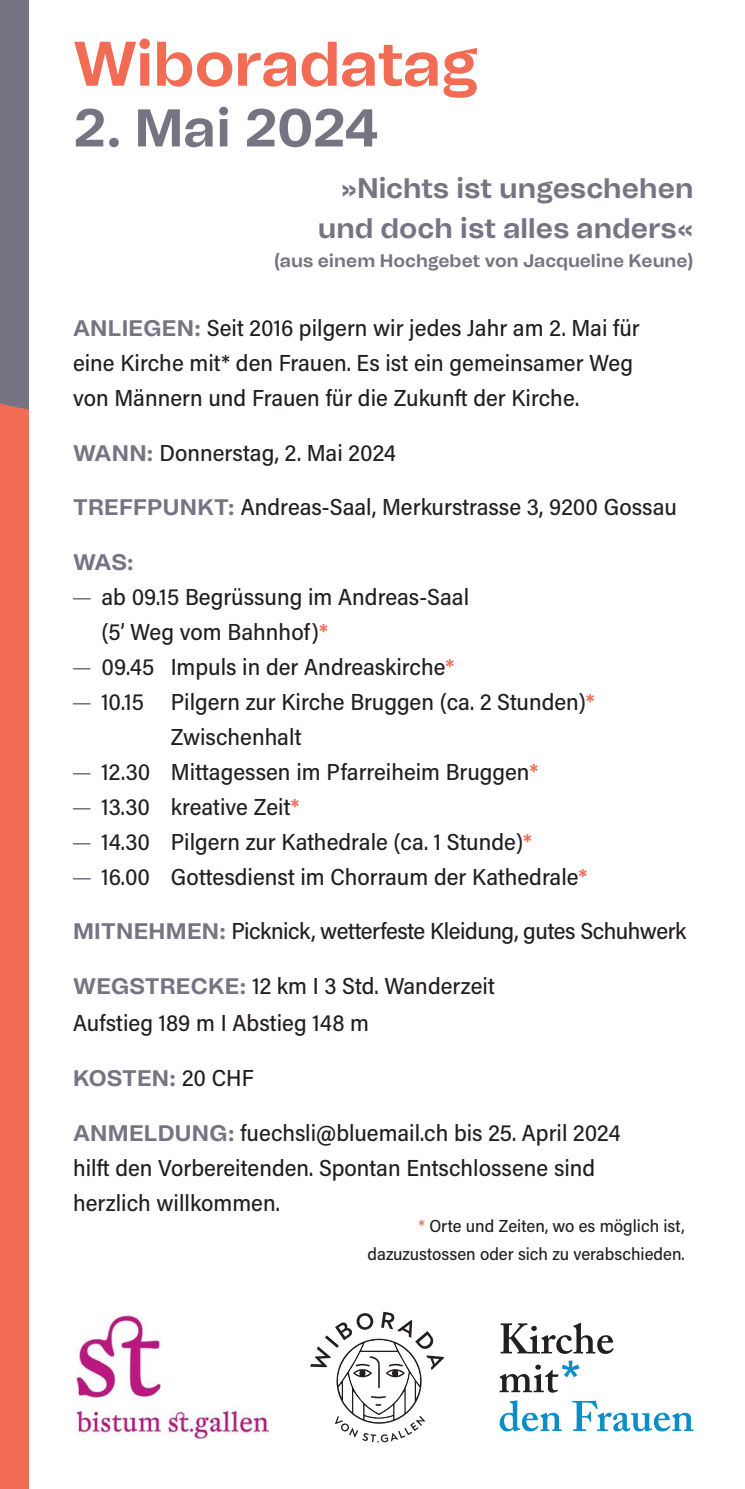
<style>
.page{position:relative;width:745px;height:1489px;background:#fff}
.page>*{position:absolute;margin:0;border:0;box-sizing:border-box;transform-origin:0 0}
.t1{font:700 62.75px "Tomato Grotesk";letter-spacing:-.015em;color:#f26b54}
.t2{font:700 53px "Tomato Grotesk";letter-spacing:-.02em;color:#787382}
.t3{font:700 28.25px/40.5px "Tomato Grotesk";color:#787382;text-align:right}
.t4{font:500 23.25px/35px "Acumin Pro Semi Cond";color:#231f20}
.t5{font:500 23.25px "Acumin Pro Semi Cond";letter-spacing:-.02em;color:#231f20}
.t6{font:700 22.5px "Tomato Grotesk";letter-spacing:-.01em;color:#787382}
.t7{font:700 18.25px "Tomato Grotesk";color:#787382}
.t8{font:500 17.5px/27.5px "Acumin Pro Semi Cond";color:#231f20;text-align:right}
.s1{font-family:"Tomato Grotesk";font-weight:700;font-size:22.5px;color:#787382}
.s2{font-family:"Adobe Caslon Pro";font-weight:600;color:#787382}
.s3{font-weight:600;color:#f26b54}
.s4{font-family:"Acumin Pro Semi Cond";font-weight:500;font-size:23.25px;color:#231f20}
.s5{color:#f26b54}
</style>
<div class="page">
<div style="left:0;top:0;width:744px;height:1488px;background:#f26b54"></div>
<div style="left:0;top:0;width:30px;height:414px;background:#787382"></div>
<div style="left:30px;top:0;width:714px;height:1488px;background:#fff"></div>
<svg style="left:499px;top:1400px;width:194px;height:31px"></svg>
<svg style="left:499px;top:1360px;width:80px;height:32px"></svg>
<svg style="left:500px;top:1322px;width:113px;height:31px"></svg>
<svg style="left:310px;top:1311px;width:134px;height:131px"></svg>
<img style="left:77px;top:1315px;width:191px;height:123px">
<h1 class="t1" style="left:73px;top:18px;width:407px">Wiboradatag</h1>
<h2 class="t2" style="left:73px;top:89px;width:307px">2. Mai 2024</h2>
<p class="t3" style="left:318px;top:166px;width:377px">»Nichts ist ungeschehen und doch ist alles anders«</p>
<p class="t7" style="left:274px;top:247px;width:421px">(aus einem Hochgebet von Jacqueline Keune)</p>
<p class="t4" style="left:73px;top:309px;width:568px"><span class="s1">ANLIEGEN:</span> Seit 2016 pilgern wir jedes Jahr am 2. Mai für eine Kirche mit* den Frauen. Es ist ein gemeinsamer Weg von Männern und Frauen für die Zukunft der Kirche.</p>
<p class="t4" style="left:73px;top:434px;width:324px"><span class="s1">WANN:</span> Donnerstag, 2. Mai 2024</p>
<p class="t4" style="left:73px;top:488px;width:605px"><span class="s1">TREFFPUNKT:</span> Andreas-Saal, Merkurstrasse 3, 9200 Gossau</p>
<p class="t6" style="left:73px;top:545px;width:62px">WAS:</p>
<p class="t4" style="left:73px;top:578px;width:397px"><span class="s2">ú</span> ab 09.15 Begrüssung im Andreas-Saal</p>
<p class="t4" style="left:101px;top:613px;width:228px">(5’ Weg vom Bahnhof)<span class="s3">*</span></p>
<p class="t4" style="left:73px;top:648px;width:382px"><span class="s2">ú</span> 09.45 Impuls in der Andreaskirche<span class="s3">*</span></p>
<p class="t4" style="left:73px;top:683px;width:523px"><span class="s2">ú</span> 10.15 Pilgern zur Kirche Bruggen (ca. 2 Stunden)<span class="s3">*</span></p>
<p class="t4" style="left:171px;top:718px;width:132px">Zwischenhalt</p>
<p class="t4" style="left:73px;top:753px;width:466px"><span class="s2">ú</span> 12.30 Mittagessen im Pfarreiheim Bruggen<span class="s3">*</span></p>
<p class="t4" style="left:73px;top:788px;width:228px"><span class="s2">ú</span> 13.30 kreative Zeit<span class="s3">*</span></p>
<p class="t4" style="left:73px;top:823px;width:460px"><span class="s2">ú</span> 14.30 Pilgern zur Kathedrale (ca. 1 Stunde)<span class="s3">*</span></p>
<p class="t4" style="left:73px;top:858px;width:515px"><span class="s2">ú</span> 16.00 Gottesdienst im Chorraum der Kathedrale<span class="s3">*</span></p>
<p class="t5" style="left:73px;top:915px;width:614px"><span class="s1">MITNEHMEN:</span> Picknick, wetterfeste Kleidung, gutes Schuhwerk</p>
<p class="t4" style="left:73px;top:966px;width:423px;line-height:37.5px"><span class="s1">WEGSTRECKE:</span> 12 km I 3 Std. Wanderzeit<br>Aufstieg 189 m I Abstieg 148 m</p>
<p class="t6" style="left:73px;top:1061px;width:182px">KOSTEN: <span class="s4">20 CHF</span></p>
<p class="t4" style="left:73px;top:1113px;width:548px"><span class="s1">ANMELDUNG:</span> fuechsli@bluemail.ch bis 25. April 2024 hilft den Vorbereitenden. Spontan Entschlossene sind herzlich willkommen.</p>
<p class="t8" style="left:367px;top:1211px;width:318px"><span class="s5">*</span> Orte und Zeiten, wo es möglich ist, dazuzustossen oder sich zu verabschieden.</p>
</div>
